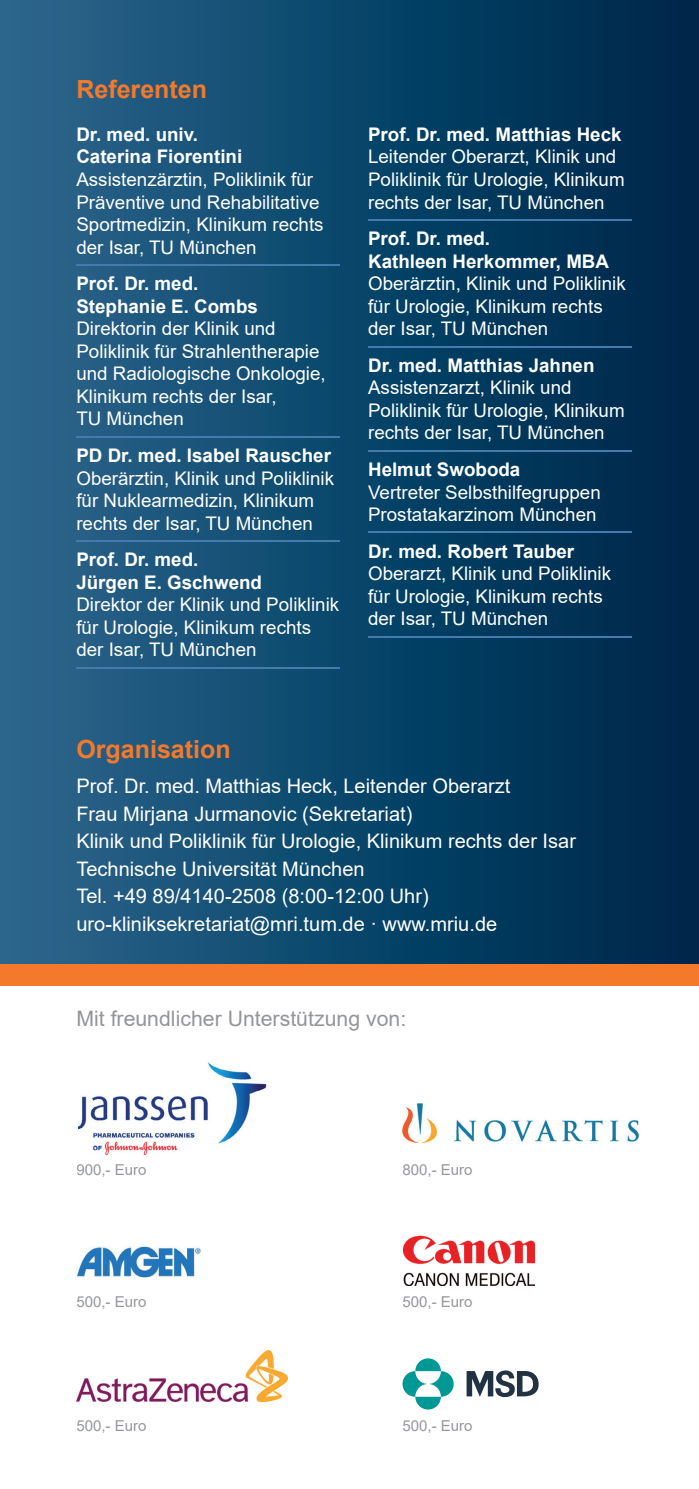
<style>
.page{position:relative;width:699px;height:1489px;background:#fff}
.page>*{position:absolute;margin:0;border:0;box-sizing:border-box;transform-origin:0 0}
.t1{font:700 25px "Arial";color:#f4792a}
.t2{font:21.25px "Arial";color:#939598}
.t3{font:20px/27.5px "Arial";color:#fff}
.t4{font:18.75px/22.5px "Arial";color:#fff}
.t5{font:700 18.75px/22.5px "Arial";color:#fff}
.t6{font:15px "Arial";color:#95979a}
</style>
<div class="page">
<div style="left:0;top:0;width:698px;height:964px;background:linear-gradient(to right,#28678d,#002649)"></div>
<div style="left:0;top:964px;width:698px;height:21px;background:#f4792a"></div>
<hr style="left:76px;top:264px;width:263px;height:1px;background:#437baf">
<hr style="left:76px;top:436px;width:263px;height:1px;background:#437baf">
<hr style="left:76px;top:540px;width:263px;height:1px;background:#437baf">
<hr style="left:76px;top:667px;width:263px;height:1px;background:#437baf">
<hr style="left:368px;top:219px;width:263px;height:1px;background:#437baf">
<hr style="left:368px;top:346px;width:263px;height:1px;background:#437baf">
<hr style="left:368px;top:450px;width:263px;height:1px;background:#437baf">
<hr style="left:368px;top:532px;width:263px;height:1px;background:#437baf">
<hr style="left:368px;top:636px;width:263px;height:1px;background:#437baf">
<img style="left:76px;top:1350px;width:212px;height:51px">
<img style="left:402px;top:1103px;width:236px;height:39px">
<img style="left:76px;top:1246px;width:124px;height:30px">
<svg style="left:402px;top:1370px;width:26px;height:26px"></svg>
<svg style="left:428px;top:1370px;width:25px;height:26px"></svg>
<svg style="left:415px;top:1358px;width:25px;height:12px"></svg>
<svg style="left:415px;top:1396px;width:25px;height:13px"></svg>
<svg style="left:466px;top:1370px;width:72px;height:27px"></svg>
<img style="left:403px;top:1235px;width:131px;height:49px">
<img style="left:77px;top:1062px;width:190px;height:94px">
<h1 class="t1" style="left:76px;top:72px;width:132px">Referenten</h1>
<p class="t5" style="left:76px;top:123px;width:167px">Dr. med. univ.<br>Caterina Fiorentini</p>
<p class="t4" style="left:76px;top:168px;width:248px">Assistenzärztin, Poliklinik für<br>Präventive und Rehabilitative<br>Sportmedizin, Klinikum rechts der Isar, TU München</p>
<p class="t5" style="left:76px;top:272px;width:183px">Prof. Dr. med.<br>Stephanie E. Combs</p>
<p class="t4" style="left:76px;top:317px;width:251px">Direktorin der Klinik und<br>Poliklinik für Strahlentherapie und Radiologische Onkologie,<br>Klinikum rechts der Isar,<br>TU München</p>
<p class="t5" style="left:76px;top:444px;width:256px">PD Dr. med. Isabel Rauscher</p>
<p class="t4" style="left:76px;top:466px;width:259px">Oberärztin, Klinik und Poliklinik für Nuklearmedizin, Klinikum rechts der Isar, TU München</p>
<p class="t5" style="left:76px;top:548px;width:187px">Prof. Dr. med.<br>Jürgen E. Gschwend</p>
<p class="t4" style="left:76px;top:593px;width:264px">Direktor der Klinik und Poliklinik für Urologie, Klinikum rechts der Isar, TU München</p>
<p class="t5" style="left:368px;top:123px;width:255px">Prof. Dr. med. Matthias Heck</p>
<p class="t4" style="left:368px;top:145px;width:258px">Leitender Oberarzt, Klinik und<br>Poliklinik für Urologie, Klinikum rechts der Isar, TU München</p>
<p class="t5" style="left:368px;top:227px;width:242px">Prof. Dr. med.<br>Kathleen Herkommer, MBA</p>
<p class="t4" style="left:368px;top:272px;width:259px">Oberärztin, Klinik und Poliklinik für Urologie, Klinikum rechts der Isar, TU München</p>
<p class="t5" style="left:368px;top:354px;width:228px">Dr. med. Matthias Jahnen</p>
<p class="t4" style="left:368px;top:376px;width:258px">Assistenzarzt, Klinik und<br>Poliklinik für Urologie, Klinikum rechts der Isar, TU München</p>
<p class="t5" style="left:368px;top:458px;width:154px">Helmut Swoboda</p>
<p class="t4" style="left:368px;top:480px;width:234px">Vertreter Selbsthilfegruppen<br>Prostatakarzinom München</p>
<p class="t5" style="left:368px;top:540px;width:207px">Dr. med. Robert Tauber</p>
<p class="t4" style="left:368px;top:562px;width:244px">Oberarzt, Klinik und Poliklinik für Urologie, Klinikum rechts der Isar, TU München</p>
<h1 class="t1" style="left:76px;top:731px;width:156px">Organisation</h1>
<p class="t3" style="left:76px;top:772px;width:501px">Prof. Dr. med. Matthias Heck, Leitender Oberarzt<br>Frau Mirjana Jurmanovic (Sekretariat)<br>Klinik und Poliklinik für Urologie, Klinikum rechts der Isar Technische Universität München<br>Tel. +49 89/4140-2508 (8:00-12:00 Uhr) uro-kliniksekretariat@mri.tum.de · www.mriu.de</p>
<p class="t2" style="left:76px;top:1003px;width:331px">Mit freundlicher Unterstützung von:</p>
<p class="t6" style="left:76px;top:1159px;width:72px">900,- Euro</p>
<p class="t6" style="left:402px;top:1159px;width:72px">800,- Euro</p>
<p class="t6" style="left:76px;top:1291px;width:72px">500,- Euro</p>
<p class="t6" style="left:402px;top:1291px;width:72px">500,- Euro</p>
<p class="t6" style="left:76px;top:1414px;width:72px">500,- Euro</p>
<p class="t6" style="left:402px;top:1414px;width:72px">500,- Euro</p>
</div>
